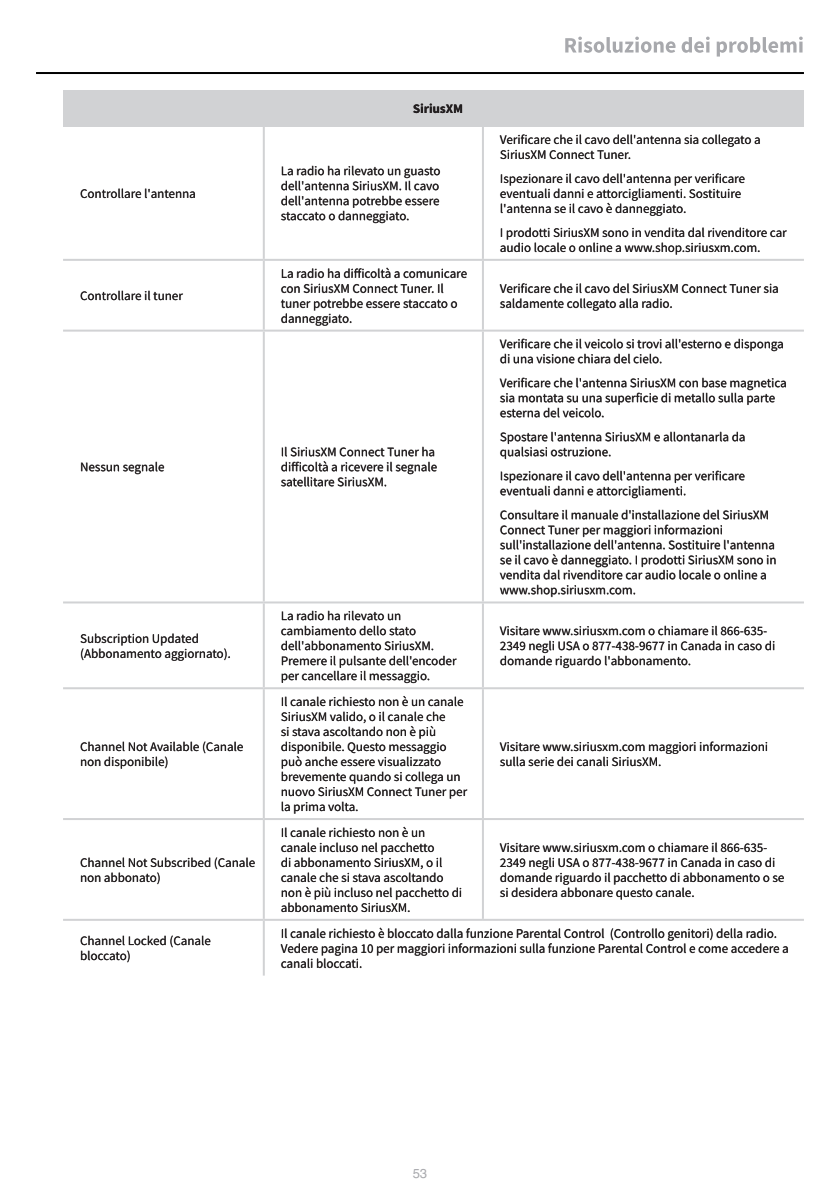
<style>
.page{position:relative;width:840px;height:1191px;background:#fff}
.page>*{position:absolute;margin:0;border:0;box-sizing:border-box;transform-origin:0 0}
.Body{font:13px/15px "Source Sans Pro";color:#231f20}
.Body-2{font:700 13px "Source Sans Pro";color:#231f20}
.t1{font:13px "Helvetica LT Std";color:#a8a9ad}
</style>
<div class="page">
<hr style="left:36px;top:72px;width:767px;height:2px;background:#000">
<svg style="left:565px;top:37px;width:237px;height:20px"></svg>
<div style="left:63px;top:90px;width:740px;height:36px;background:#d1d2d4"></div>
<hr style="left:263px;top:126px;width:2px;height:133px;background:#d1d2d4">
<hr style="left:481px;top:126px;width:2px;height:133px;background:#d1d2d4">
<hr style="left:263px;top:261px;width:2px;height:69px;background:#d1d2d4">
<hr style="left:481px;top:261px;width:2px;height:69px;background:#d1d2d4">
<hr style="left:263px;top:332px;width:2px;height:269px;background:#d1d2d4">
<hr style="left:481px;top:332px;width:2px;height:269px;background:#d1d2d4">
<hr style="left:263px;top:603px;width:2px;height:84px;background:#d1d2d4">
<hr style="left:481px;top:603px;width:2px;height:84px;background:#d1d2d4">
<hr style="left:263px;top:689px;width:2px;height:129px;background:#d1d2d4">
<hr style="left:481px;top:689px;width:2px;height:129px;background:#d1d2d4">
<hr style="left:263px;top:820px;width:2px;height:99px;background:#d1d2d4">
<hr style="left:481px;top:820px;width:2px;height:99px;background:#d1d2d4">
<hr style="left:263px;top:921px;width:2px;height:54px;background:#d1d2d4">
<hr style="left:63px;top:259px;width:201px;height:2px;background:#d1d2d4">
<hr style="left:264px;top:259px;width:218px;height:2px;background:#d1d2d4">
<hr style="left:482px;top:259px;width:321px;height:2px;background:#d1d2d4">
<hr style="left:63px;top:330px;width:201px;height:2px;background:#d1d2d4">
<hr style="left:264px;top:330px;width:218px;height:2px;background:#d1d2d4">
<hr style="left:482px;top:330px;width:321px;height:2px;background:#d1d2d4">
<hr style="left:63px;top:601px;width:201px;height:2px;background:#d1d2d4">
<hr style="left:264px;top:601px;width:218px;height:2px;background:#d1d2d4">
<hr style="left:482px;top:601px;width:321px;height:2px;background:#d1d2d4">
<hr style="left:63px;top:687px;width:201px;height:2px;background:#d1d2d4">
<hr style="left:264px;top:687px;width:218px;height:2px;background:#d1d2d4">
<hr style="left:482px;top:687px;width:321px;height:2px;background:#d1d2d4">
<hr style="left:63px;top:818px;width:201px;height:2px;background:#d1d2d4">
<hr style="left:264px;top:818px;width:218px;height:2px;background:#d1d2d4">
<hr style="left:482px;top:818px;width:321px;height:2px;background:#d1d2d4">
<hr style="left:63px;top:919px;width:201px;height:2px;background:#d1d2d4">
<hr style="left:264px;top:919px;width:218px;height:2px;background:#d1d2d4">
<hr style="left:482px;top:919px;width:321px;height:2px;background:#d1d2d4">
<svg style="left:281px;top:927px;width:506px;height:40px"></svg>
<svg style="left:81px;top:935px;width:129px;height:27px"></svg>
<svg style="left:500px;top:842px;width:283px;height:57px"></svg>
<svg style="left:281px;top:826px;width:180px;height:86px"></svg>
<svg style="left:81px;top:857px;width:173px;height:27px"></svg>
<svg style="left:500px;top:741px;width:266px;height:25px"></svg>
<svg style="left:281px;top:696px;width:186px;height:117px"></svg>
<svg style="left:81px;top:741px;width:162px;height:27px"></svg>
<svg style="left:500px;top:641px;width:274px;height:27px"></svg>
<svg style="left:500px;top:626px;width:266px;height:9px"></svg>
<svg style="left:282px;top:656px;width:174px;height:27px"></svg>
<svg style="left:281px;top:641px;width:152px;height:9px"></svg>
<svg style="left:281px;top:626px;width:134px;height:9px"></svg>
<svg style="left:282px;top:611px;width:118px;height:9px"></svg>
<svg style="left:81px;top:633px;width:149px;height:27px"></svg>
<svg style="left:500px;top:585px;width:134px;height:12px"></svg>
<svg style="left:500px;top:525px;width:275px;height:54px"></svg>
<svg style="left:500px;top:510px;width:267px;height:9px"></svg>
<svg style="left:500px;top:471px;width:244px;height:27px"></svg>
<svg style="left:500px;top:432px;width:244px;height:27px"></svg>
<svg style="left:500px;top:378px;width:285px;height:39px"></svg>
<svg style="left:500px;top:339px;width:282px;height:24px"></svg>
<svg style="left:281px;top:447px;width:155px;height:39px"></svg>
<svg style="left:81px;top:462px;width:83px;height:12px"></svg>
<svg style="left:500px;top:283px;width:277px;height:27px"></svg>
<svg style="left:281px;top:267px;width:185px;height:58px"></svg>
<svg style="left:81px;top:291px;width:102px;height:9px"></svg>
<svg style="left:500px;top:227px;width:286px;height:27px"></svg>
<svg style="left:500px;top:173px;width:244px;height:43px"></svg>
<svg style="left:500px;top:134px;width:259px;height:25px"></svg>
<svg style="left:281px;top:196px;width:158px;height:27px"></svg>
<svg style="left:281px;top:166px;width:158px;height:24px"></svg>
<svg style="left:81px;top:188px;width:114px;height:10px"></svg>
<svg style="left:413px;top:103px;width:49px;height:10px"></svg>
<p class="Body" style="left:80px;top:186px;width:117px">Controllare l'antenna</p>
<p class="Body" style="left:80px;top:288px;width:104px">Controllare il tuner</p>
<p class="Body" style="left:80px;top:459px;width:86px">Nessun segnale</p>
<p class="Body-2" style="left:413px;top:100px;width:51px">SiriusXM</p>
<p class="Body" style="left:281px;top:163px;width:161px;text-align:justify">La radio ha rilevato un guasto dell'antenna SiriusXM. Il cavo dell'antenna potrebbe essere staccato o danneggiato.</p>
<p class="Body" style="left:281px;top:266px;width:188px">La radio ha difficoltà a comunicare con SiriusXM Connect Tuner. Il tuner potrebbe essere staccato o danneggiato.</p>
<p class="Body" style="left:281px;top:444px;width:158px">Il SiriusXM Connect Tuner ha difficoltà a ricevere il segnale satellitare SiriusXM.</p>
<p class="Body" style="left:80px;top:631px;width:152px">Subscription Updated (Abbonamento aggiornato).</p>
<p class="Body" style="left:80px;top:739px;width:165px">Channel Not Available (Canale non disponibile)</p>
<p class="Body" style="left:80px;top:855px;width:176px">Channel Not Subscribed (Canale non abbonato)</p>
<p class="Body" style="left:281px;top:608px;width:177px">La radio ha rilevato un cambiamento dello stato dell'abbonamento SiriusXM.<br>Premere il pulsante dell'encoder per cancellare il messaggio.</p>
<p class="Body" style="left:281px;top:694px;width:188px">Il canale richiesto non è un canale<br>SiriusXM valido, o il canale che<br>si stava ascoltando non è più disponibile. Questo messaggio può anche essere visualizzato brevemente quando si collega un nuovo SiriusXM Connect Tuner per la prima volta.</p>
<p class="Body" style="left:281px;top:825px;width:183px">Il canale richiesto non è un canale incluso nel pacchetto<br>di abbonamento SiriusXM, o il canale che si stava ascoltando non è più incluso nel pacchetto di abbonamento SiriusXM.</p>
<p class="Body" style="left:499px;top:132px;width:262px">Verificare che il cavo dell'antenna sia collegato a<br>SiriusXM Connect Tuner.</p>
<p class="Body" style="left:499px;top:171px;width:246px">Ispezionare il cavo dell'antenna per verificare eventuali danni e attorcigliamenti. Sostituire l'antenna se il cavo è danneggiato.</p>
<p class="Body" style="left:499px;top:225px;width:288px">I prodotti SiriusXM sono in vendita dal rivenditore car audio locale o online a www.shop.siriusxm.com.</p>
<p class="Body" style="left:499px;top:281px;width:280px">Verificare che il cavo del SiriusXM Connect Tuner sia saldamente collegato alla radio.</p>
<p class="Body" style="left:499px;top:336px;width:285px">Verificare che il veicolo si trovi all'esterno e disponga di una visione chiara del cielo.</p>
<p class="Body" style="left:499px;top:375px;width:288px">Verificare che l'antenna SiriusXM con base magnetica sia montata su una superficie di metallo sulla parte esterna del veicolo.</p>
<p class="Body" style="left:499px;top:429px;width:247px">Spostare l'antenna SiriusXM e allontanarla da qualsiasi ostruzione.</p>
<p class="Body" style="left:499px;top:468px;width:246px">Ispezionare il cavo dell'antenna per verificare eventuali danni e attorcigliamenti.</p>
<p class="Body" style="left:499px;top:507px;width:278px">Consultare il manuale d'installazione del SiriusXM Connect Tuner per maggiori informazioni sull'installazione dell'antenna. Sostituire l'antenna se il cavo è danneggiato. I prodotti SiriusXM sono in vendita dal rivenditore car audio locale o online a www.shop.siriusxm.com.</p>
<p class="Body" style="left:499px;top:623px;width:277px">Visitare www.siriusxm.com o chiamare il 866-635-<br>2349 negli USA o 877-438-9677 in Canada in caso di domande riguardo l'abbonamento.</p>
<p class="Body" style="left:499px;top:739px;width:269px">Visitare www.siriusxm.com maggiori informazioni sulla serie dei canali SiriusXM.</p>
<p class="Body" style="left:499px;top:840px;width:286px">Visitare www.siriusxm.com o chiamare il 866-635- 2349 negli USA o 877-438-9677 in Canada in caso di domande riguardo il pacchetto di abbonamento o se si desidera abbonare questo canale.</p>
<p class="Body" style="left:80px;top:933px;width:132px">Channel Locked (Canale bloccato)</p>
<p class="Body" style="left:281px;top:925px;width:509px">Il canale richiesto è bloccato dalla funzione Parental Control (Controllo genitori) della radio.<br>Vedere pagina 10 per maggiori informazioni sulla funzione Parental Control e come accedere a canali bloccati.</p>
<p class="t1" style="left:412px;top:1165px;width:16px">53</p>
</div>
